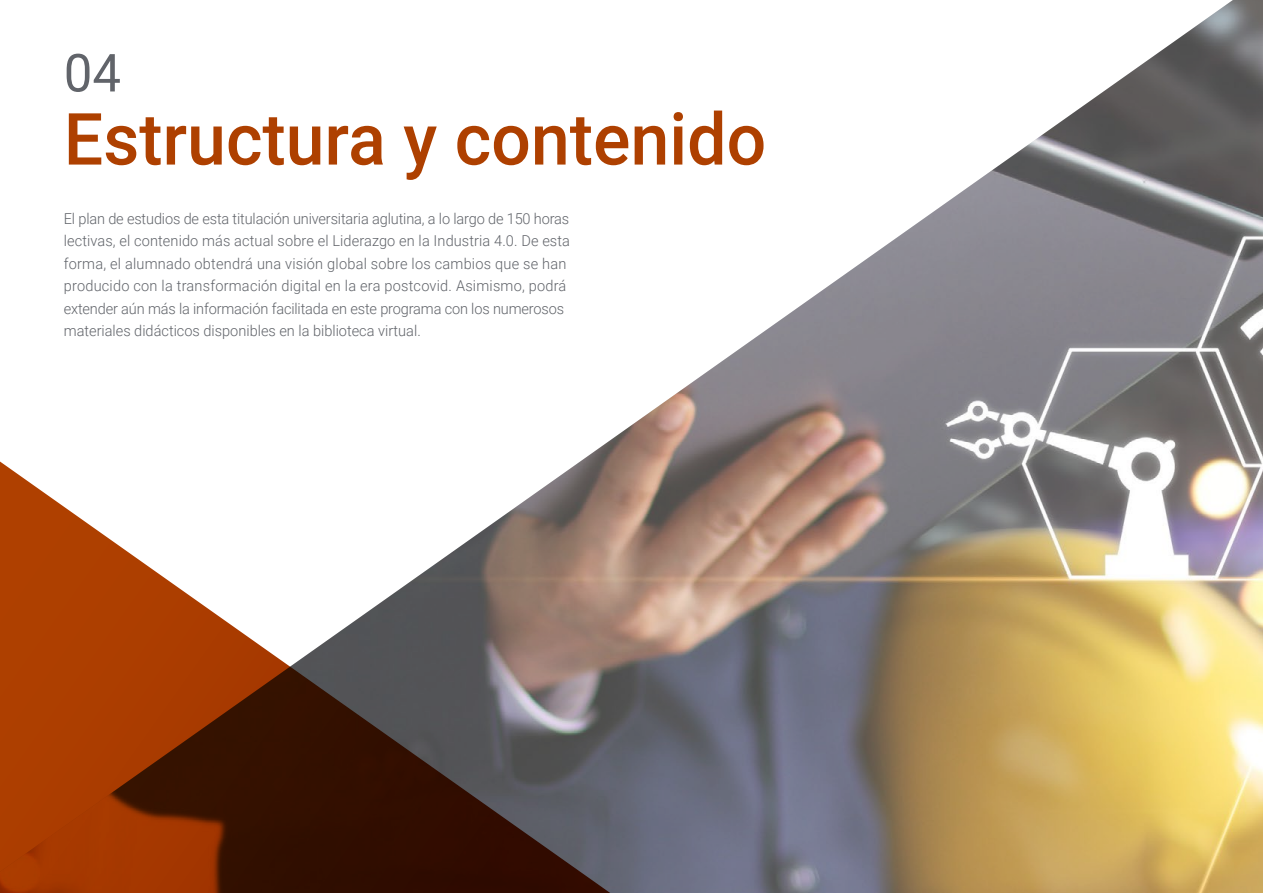
<style>
.page{position:relative;width:1263px;height:893px;background:#fff}
.page>*{position:absolute;margin:0;border:0;box-sizing:border-box;transform-origin:0 0}
.t1{font:500 72px "Roboto";color:#ae4000}
.t2{font:52.5px "Roboto";color:#61646a}
.t3{font:300 15px/22.5px "Roboto";color:#61646a}
</style>
<div class="page">
<img style="left:602px;top:0;width:661px;height:893px">
<svg style="left:0;top:446px;width:640px;height:447px"></svg>
<h2 class="t2" style="left:64px;top:36px;width:59px">04</h2>
<h1 class="t1" style="left:64px;top:89px;width:704px">Estructura y contenido</h1>
<p class="t3" style="left:64px;top:207px;width:508px">El plan de estudios de esta titulación universitaria aglutina, a lo largo de 150 horas lectivas, el contenido más actual sobre el Liderazgo en la Industria 4.0. De esta forma, el alumnado obtendrá una visión global sobre los cambios que se han producido con la transformación digital en la era postcovid. Asimismo, podrá extender aún más la información facilitada en este programa con los numerosos materiales didácticos disponibles en la biblioteca virtual.</p>
</div>
